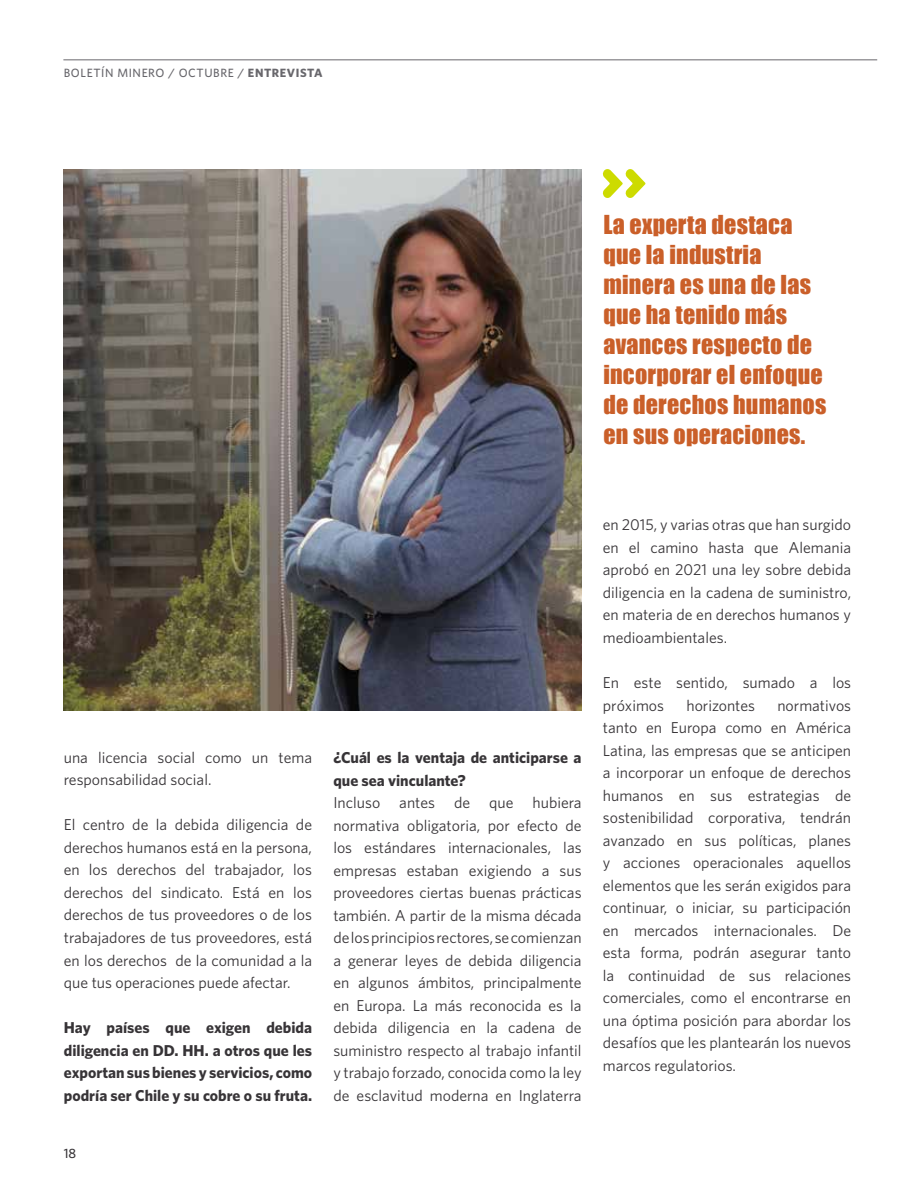
<style>
.page{position:relative;width:915px;height:1191px;background:#fff}
.page>*{position:absolute;margin:0;border:0;box-sizing:border-box;transform-origin:0 0}
.t1{font:24px/30px "Impact";letter-spacing:.01em;color:#ca5f29}
.t2{font:15.75px/22.5px "Whitney";color:#373437;text-align:justify}
.t3{font:700 15.75px/22.5px "Whitney";color:#373437;text-align:justify}
.t4{font:500 13.5px "Whitney";color:#373437}
.t5{font:500 12px "Whitney";letter-spacing:.05em;color:#68676c}
.s1{font-weight:700}
</style>
<div class="page">
<hr style="left:63px;top:59px;width:813px;height:1px;background:#68676c">
<svg style="left:602px;top:169px;width:43px;height:29px"></svg>
<img style="left:64px;top:169px;width:517px;height:541px">
<p class="t5" style="left:64px;top:65px;width:260px">BOLETÍN MINERO / OCTUBRE / <span class="s1">ENTREVISTA</span></p>
<h1 class="t1" style="left:603px;top:209px;width:224px">La experta destaca que la industria minera es una de las que ha tenido más avances respecto de incorporar el enfoque de derechos humanos en sus operaciones.</h1>
<p class="t2" style="left:64px;top:746px;width:250px">una licencia social como un tema responsabilidad social.</p>
<p class="t2" style="left:64px;top:813px;width:250px">El centro de la debida diligencia de derechos humanos está en la persona, en los derechos del trabajador, los derechos del sindicato. Está en los derechos de tus proveedores o de los trabajadores de tus proveedores, está en los derechos de la comunidad a la que tus operaciones puede afectar.</p>
<p class="t3" style="left:64px;top:1015px;width:250px">Hay países que exigen debida diligencia en DD. HH. a otros que les exportan sus bienes y servicios, como podría ser Chile y su cobre o su fruta.</p>
<p class="t4" style="left:64px;top:1145px;width:14px">18</p>
<p class="t3" style="left:333px;top:746px;width:250px">¿Cuál es la ventaja de anticiparse a que sea vinculante?</p>
<p class="t2" style="left:333px;top:791px;width:250px">Incluso antes de que hubiera normativa obligatoria, por efecto de los estándares internacionales, las empresas estaban exigiendo a sus proveedores ciertas buenas prácticas también. A partir de la misma década de los principios rectores, se comienzan a generar leyes de debida diligencia en algunos ámbitos, principalmente en Europa. La más reconocida es la debida diligencia en la cadena de suministro respecto al trabajo infantil y trabajo forzado, conocida como la ley de esclavitud moderna en Inglaterra</p>
<p class="t2" style="left:602px;top:513px;width:250px">en 2015, y varias otras que han surgido en el camino hasta que Alemania aprobó en 2021 una ley sobre debida diligencia en la cadena de suministro, en materia de en derechos humanos y medioambientales.</p>
<p class="t2" style="left:602px;top:671px;width:250px">En este sentido, sumado a los próximos</p>
<p class="t2" style="left:686px;top:693px;width:70px">horizontes</p>
<p class="t2" style="left:602px;top:693px;width:250px;text-indent:174px">normativos tanto en Europa como en América Latina, las empresas que se anticipen a incorporar un enfoque de derechos humanos en sus estrategias de sostenibilidad corporativa, tendrán avanzado en sus políticas, planes y acciones operacionales aquellos elementos que les serán exigidos para continuar, o iniciar, su participación en mercados internacionales. De esta forma, podrán asegurar tanto la continuidad de sus relaciones comerciales, como el encontrarse en una óptima posición para abordar los desafíos que les plantearán los nuevos marcos regulatorios.</p>
</div>
